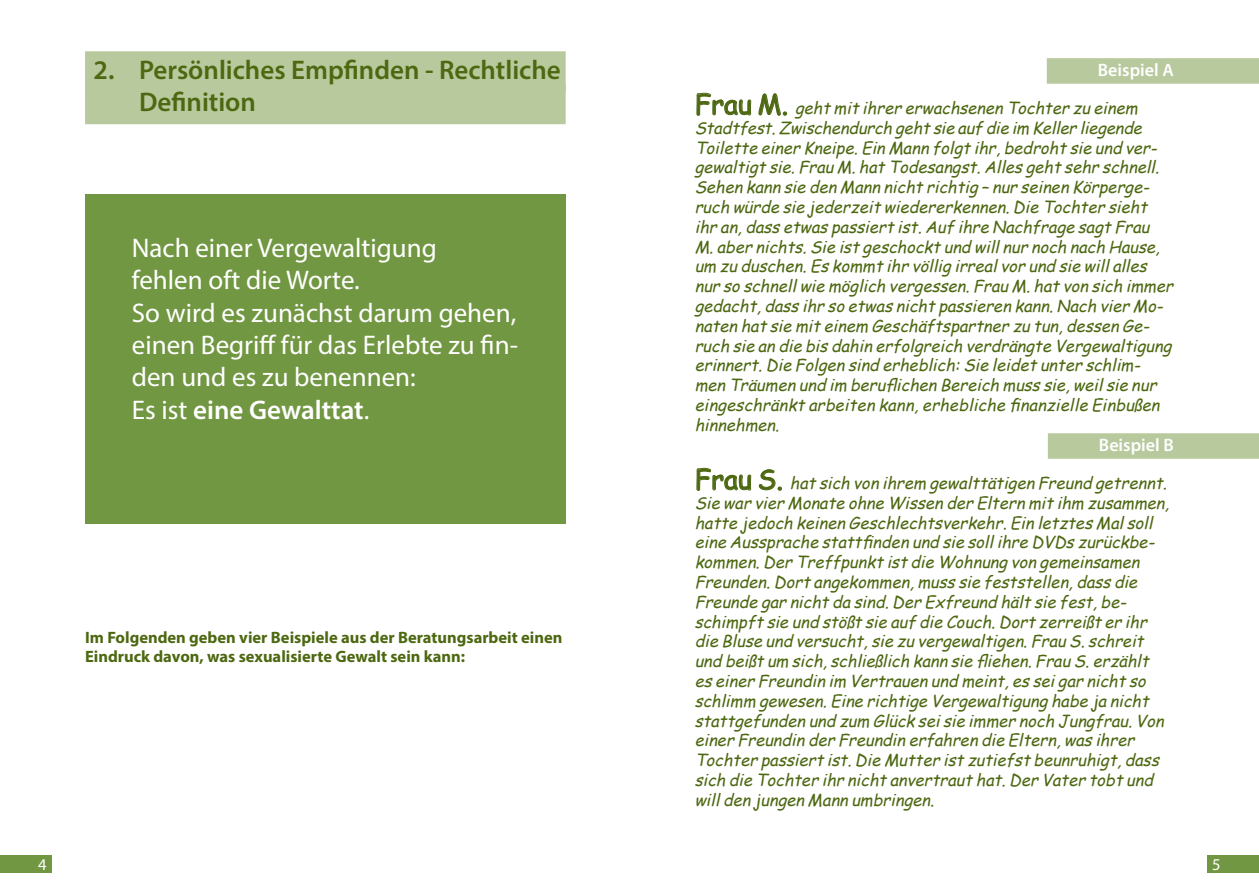
<style>
.page{position:relative;width:1259px;height:893px;background:#fff}
.page>*{position:absolute;margin:0;border:0;box-sizing:border-box;transform-origin:0 0}
.t1{font:27px/32.4px "Myriad Pro";color:#fff}
.t2{font:600 27px/32.4px "Myriad Pro";color:#4d6811}
.t3{font:600 18px "Myriad Pro";color:#fff}
.t4{font:italic 16.5px/19.8px "Comic Sans MS";color:#4d6811}
.t5{font:700 16.5px/19.8px "Myriad Pro";color:#4d6811}
.t6{font:16.5px "Myriad Pro";color:#fff}
.s1{font-weight:600}
.s2{font-style:normal;font-size:27px}
</style>
<div class="page">
<div style="left:0;top:856px;width:51px;height:17px;background:#729743"></div>
<div style="left:1208px;top:856px;width:51px;height:17px;background:#729743"></div>
<div style="left:1046px;top:58px;width:213px;height:26px;background:#b7c99d"></div>
<div style="left:1048px;top:433px;width:211px;height:26px;background:#b7c99d"></div>
<svg style="left:696px;top:92px;width:55px;height:24px"></svg>
<svg style="left:758px;top:93px;width:29px;height:23px"></svg>
<svg style="left:696px;top:468px;width:55px;height:23px"></svg>
<svg style="left:758px;top:469px;width:24px;height:22px"></svg>
<div style="left:85px;top:51px;width:481px;height:41px;background:#b7c99d"></div>
<div style="left:85px;top:84px;width:481px;height:40px;background:#b7c99d"></div>
<div style="left:85px;top:194px;width:481px;height:330px;background:#729743"></div>
<h1 class="t2" style="left:139px;top:53px;width:423px;text-indent:-45px">2. Persönliches Empfinden - Rechtliche<br>Definition</h1>
<h1 class="t1" style="left:132px;top:231px;width:388px">Nach einer Vergewaltigung<br>fehlen oft die Worte.<br>So wird es zunächst darum gehen, einen Begriff für das Erlebte zu fin&shy;den und es zu benennen:<br>Es ist <span class="s1">eine Gewalttat</span>.</h1>
<p class="t5" style="left:85px;top:627px;width:479px">Im Folgenden geben vier Beispiele aus der Beratungsarbeit einen<br>Eindruck davon, was sexualisierte Gewalt sein kann:</p>
<p class="t3" style="left:1097px;top:58px;width:78px">Beispiel A</p>
<p class="t4" style="left:694px;top:98px;width:484px"><span class="s2">F r a u M .</span> gehtmitihrererwachsenen Tochterzu einem Stadtfest.Zwischendurch gehtsie aufdie im Kellerliegende Toilette einerKneipe.Ein Mann folgtihr,bedrohtsie und ver&shy;gewaltigtsie.Frau M.hatTodesangst.Allesgehtsehrschnell.<br>Sehen kann sie den Mann nichtrichtig –nurseinen Körperge&shy;ruch würde sie jederzeitwiedererkennen.Die Tochtersieht ihran,dassetwaspassiertist.Aufihre Nachfrage sagtFrau M.abernichts.Sie istgeschocktund willnurnoch nach Hause, um zu duschen.Eskommtihrvöllig irrealvorund sie willalles nurso schnellwie möglich vergessen.Frau M.hatvon sich immer gedacht,dassihrso etwasnichtpassieren kann.Nach vierMo&shy;naten hatsie miteinem Geschäftspartnerzu tun,dessen Ge&shy;ruch sie an die bisdahin erfolgreich verdrängte Vergewaltigung erinnert.Die Folgen sind erheblich:Sie leidetunterschlim&shy;men Träumen und im beruflichen Bereich musssie,weilsie nur eingeschränktarbeiten kann,erhebliche finanzielle Einbußen hinnehmen.</p>
<p class="t3" style="left:1099px;top:433px;width:77px">Beispiel B</p>
<p class="t4" style="left:694px;top:473px;width:480px"><span class="s2">F r a u S .</span> hatsich von ihrem gewalttätigen Freund getrennt.<br>Sie warvierMonate ohne Wissen derEltern mitihm zusammen, hatte jedoch keinen Geschlechtsverkehr.Ein letztesMalsoll eine Aussprache stattfinden und sie sollihre DVDszurückbe&shy;kommen.DerTreffpunktistdie Wohnung von gemeinsamen Freunden.Dortangekommen,musssie feststellen,dassdie Freunde garnichtda sind.DerExfreund hältsie fest,be&shy;schimpftsie und stößtsie aufdie Couch.Dortzerreißterihr die Bluse und versucht,sie zu vergewaltigen.Frau S.schreit und beißtum sich,schließlich kann sie fliehen.Frau S.erzählt eseinerFreundin im Vertrauen und meint,esseigarnichtso schlimm gewesen.Eine richtige Vergewaltigung habe ja nicht stattgefunden und zum Glück seisie immernoch Jungfrau.Von einerFreundin derFreundin erfahren die Eltern,wasihrer Tochterpassiertist.Die Mutteristzutiefstbeunruhigt,dass sich die Tochterihrnichtanvertrauthat.DerVatertobtund willden jungen Mann umbringen.</p>
<p class="t6" style="left:38px;top:854px;width:10px">4</p>
<p class="t6" style="left:1212px;top:854px;width:10px">5</p>
</div>
